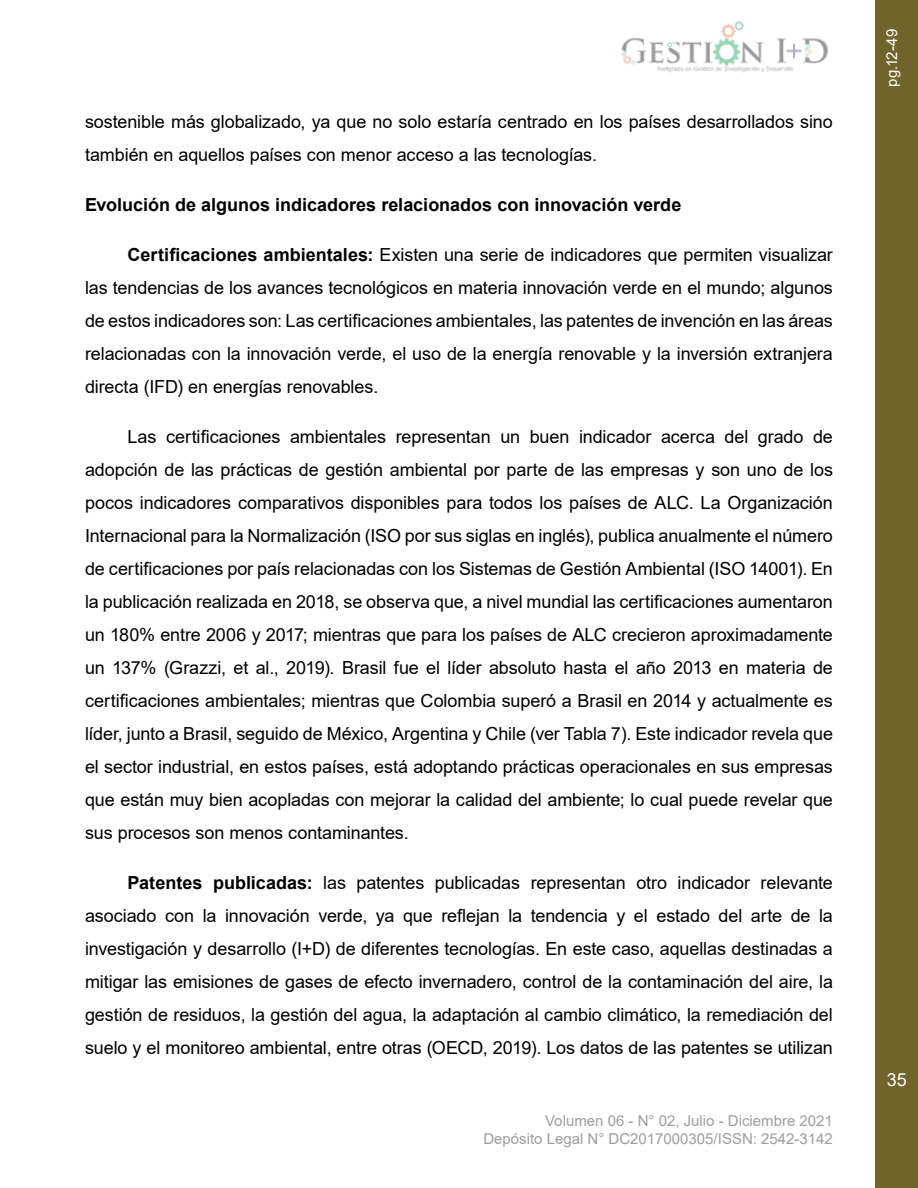
<style>
.page{position:relative;width:918px;height:1188px;background:#fff}
.page>*{position:absolute;margin:0;border:0;box-sizing:border-box;transform-origin:0 0}
.t1{font:18px/33px "Arial";letter-spacing:-.005em;color:#000;text-align:justify}
.t2{font:700 18px "Arial";color:#000}
.t3{font:18px "Arial";color:#fff}
.t4{font:15px/18px "Arial";color:#9d9d9c;text-align:right}
.t5{font:15px "Arial";color:#fff}
.s1{font-weight:700}
</style>
<div class="page">
<div style="left:876px;top:0;width:42px;height:1188px;background:#71642b"></div>
<img style="left:621px;top:21px;width:207px;height:52px">
<p class="t1" style="left:85px;top:105px;width:749px">sostenible más globalizado, ya que no solo estaría centrado en los países desarrollados sino también en aquellos países con menor acceso a las tecnologías.</p>
<p class="t2" style="left:85px;top:192px;width:598px">Evolución de algunos indicadores relacionados con innovación verde</p>
<p class="t1" style="left:85px;top:238px;width:749px;text-indent:43px"><span class="s1">Certificaciones ambientales:</span> Existen una serie de indicadores que permiten visualizar las tendencias de los avances tecnológicos en materia innovación verde en el mundo; algunos de estos indicadores son: Las certificaciones ambientales, las patentes de invención en las áreas relacionadas con la innovación verde, el uso de la energía renovable y la inversión extranjera directa (IFD) en energías renovables.</p>
<p class="t1" style="left:85px;top:420px;width:749px;text-indent:43px">Las certificaciones ambientales representan un buen indicador acerca del grado de adopción de las prácticas de gestión ambiental por parte de las empresas y son uno de los pocos indicadores comparativos disponibles para todos los países de ALC. La Organización Internacional para la Normalización (ISO por sus siglas en inglés), publica anualmente el número de certificaciones por país relacionadas con los Sistemas de Gestión Ambiental (ISO 14001). En la publicación realizada en 2018, se observa que, a nivel mundial las certificaciones aumentaron un 180% entre 2006 y 2017; mientras que para los países de ALC crecieron aproximadamente un 137% (Grazzi, et al., 2019). Brasil fue el líder absoluto hasta el año 2013 en materia de certificaciones ambientales; mientras que Colombia superó a Brasil en 2014 y actualmente es líder, junto a Brasil, seguido de México, Argentina y Chile (ver Tabla 7). Este indicador revela que el sector industrial, en estos países, está adoptando prácticas operacionales en sus empresas que están muy bien acopladas con mejorar la calidad del ambiente; lo cual puede revelar que sus procesos son menos contaminantes.</p>
<p class="t1" style="left:85px;top:866px;width:749px;text-indent:43px"><span class="s1">Patentes publicadas:</span> las patentes publicadas representan otro indicador relevante asociado con la innovación verde, ya que reflejan la tendencia y el estado del arte de la investigación y desarrollo (I+D) de diferentes tecnologías. En este caso, aquellas destinadas a mitigar las emisiones de gases de efecto invernadero, control de la contaminación del aire, la gestión de residuos, la gestión del agua, la adaptación al cambio climático, la remediación del suelo y el monitoreo ambiental, entre otras (OECD, 2019). Los datos de las patentes se utilizan</p>
<p class="t4" style="left:483px;top:1112px;width:351px">Volumen 06 - N° 02, Julio - Diciembre 2021<br>Depósito Legal N° DC2017000305/ISSN: 2542-3142</p>
<p class="t5" style="left:882px;top:87px;width:59px;rotate:-90deg">pg.12-49</p>
<p class="t3" style="left:887px;top:1068px;width:22px">35</p>
</div>
